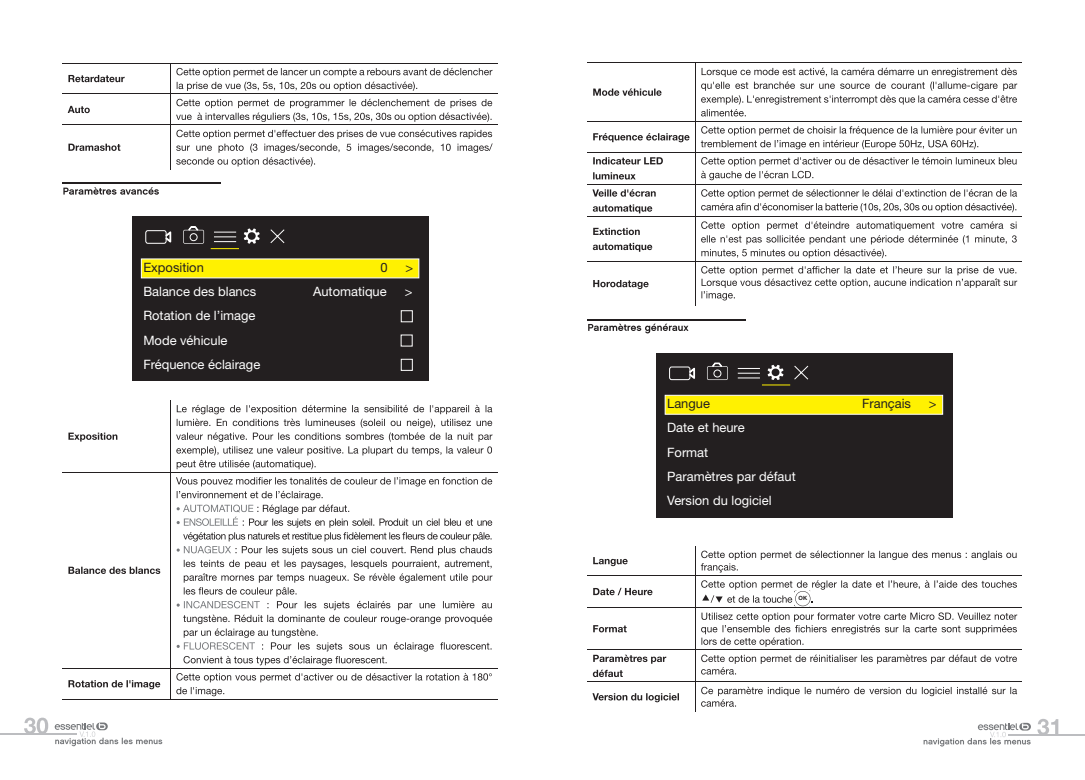
<style>
.page{position:relative;width:1085px;height:780px;background:#fff}
.page>*{position:absolute;margin:0;border:0;box-sizing:border-box;transform-origin:0 0}
.t1{font:12.88px/24.2px "Helvetica Neue LT Std";color:#fff}
.t2{font:12.88px "Helvetica Neue LT Std";color:#231f20}
.t3{font:700 5.75px "Helvetica Neue LT Std";color:#231f20}
</style>
<div class="page">
<hr style="left:0;top:733px;width:77px;height:1px;background:#bcbdc0">
<svg style="left:24px;top:717px;width:24px;height:16px"></svg>
<svg style="left:923px;top:722px;width:107px;height:24px"></svg>
<hr style="left:1007px;top:734px;width:77px;height:1px;background:#bcbdc0">
<svg style="left:1037px;top:719px;width:21px;height:15px"></svg>
<svg style="left:55px;top:722px;width:107px;height:24px"></svg>
<hr style="left:63px;top:183px;width:158px;height:1px;background:#231f20">
<hr style="left:63px;top:63px;width:108px;height:1px;background:#231f20">
<hr style="left:171px;top:63px;width:326px;height:1px;background:#231f20">
<hr style="left:171px;top:63px;width:1px;height:31px;background:#231f20">
<hr style="left:63px;top:94px;width:108px;height:1px;background:#231f20">
<hr style="left:171px;top:94px;width:326px;height:1px;background:#231f20">
<hr style="left:171px;top:94px;width:1px;height:30px;background:#231f20">
<hr style="left:63px;top:124px;width:108px;height:1px;background:#231f20">
<hr style="left:171px;top:124px;width:326px;height:1px;background:#231f20">
<hr style="left:171px;top:125px;width:1px;height:44px;background:#231f20">
<svg style="left:68px;top:75px;width:57px;height:7px"></svg>
<svg style="left:176px;top:68px;width:316px;height:23px"></svg>
<svg style="left:68px;top:106px;width:22px;height:7px"></svg>
<svg style="left:176px;top:99px;width:316px;height:23px"></svg>
<svg style="left:68px;top:144px;width:52px;height:7px"></svg>
<svg style="left:176px;top:130px;width:316px;height:36px"></svg>
<svg style="left:63px;top:187px;width:96px;height:8px"></svg>
<div style="left:132px;top:216px;width:297px;height:165px;background:#231f20"></div>
<div style="left:141px;top:259px;width:278px;height:19px;background:#fff101"></div>
<div style="left:145px;top:230px;width:21px;height:14px;border:1px solid #fff;border-radius:2px"></div>
<svg style="left:165px;top:231px;width:6px;height:11px"></svg>
<svg style="left:183px;top:226px;width:21px;height:18px"></svg>
<div style="left:190px;top:233px;width:7px;height:8px;border:1px solid #fff;border-radius:50%"></div>
<svg style="left:270px;top:229px;width:15px;height:15px"></svg>
<svg style="left:211px;top:228px;width:48px;height:21px"></svg>
<svg style="left:401px;top:310px;width:11px;height:61px"></svg>
<hr style="left:171px;top:400px;width:1px;height:72px;background:#231f20">
<hr style="left:63px;top:472px;width:108px;height:1px;background:#231f20">
<hr style="left:171px;top:472px;width:326px;height:1px;background:#231f20">
<hr style="left:171px;top:472px;width:1px;height:196px;background:#231f20">
<hr style="left:63px;top:668px;width:108px;height:1px;background:#231f20">
<hr style="left:171px;top:668px;width:326px;height:1px;background:#231f20">
<hr style="left:171px;top:668px;width:1px;height:31px;background:#231f20">
<hr style="left:63px;top:699px;width:108px;height:1px;background:#231f20">
<hr style="left:171px;top:699px;width:326px;height:1px;background:#231f20">
<svg style="left:68px;top:432px;width:49px;height:9px"></svg>
<svg style="left:176px;top:405px;width:316px;height:64px"></svg>
<svg style="left:68px;top:566px;width:92px;height:8px"></svg>
<svg style="left:176px;top:477px;width:316px;height:188px"></svg>
<svg style="left:68px;top:680px;width:92px;height:9px"></svg>
<svg style="left:176px;top:673px;width:316px;height:23px"></svg>
<hr style="left:587px;top:319px;width:158px;height:1px;background:#231f20">
<hr style="left:587px;top:63px;width:108px;height:1px;background:#231f20">
<hr style="left:695px;top:63px;width:327px;height:1px;background:#231f20">
<hr style="left:695px;top:63px;width:1px;height:58px;background:#231f20">
<hr style="left:587px;top:121px;width:108px;height:1px;background:#231f20">
<hr style="left:695px;top:121px;width:327px;height:1px;background:#231f20">
<hr style="left:695px;top:121px;width:1px;height:31px;background:#231f20">
<hr style="left:587px;top:152px;width:108px;height:1px;background:#231f20">
<hr style="left:695px;top:152px;width:327px;height:1px;background:#231f20">
<hr style="left:695px;top:152px;width:1px;height:32px;background:#231f20">
<hr style="left:587px;top:184px;width:108px;height:1px;background:#231f20">
<hr style="left:695px;top:184px;width:327px;height:1px;background:#231f20">
<hr style="left:695px;top:184px;width:1px;height:32px;background:#231f20">
<hr style="left:587px;top:216px;width:108px;height:1px;background:#231f20">
<hr style="left:695px;top:216px;width:327px;height:1px;background:#231f20">
<hr style="left:695px;top:217px;width:1px;height:44px;background:#231f20">
<hr style="left:587px;top:261px;width:108px;height:1px;background:#231f20">
<hr style="left:695px;top:261px;width:327px;height:1px;background:#231f20">
<hr style="left:695px;top:261px;width:1px;height:45px;background:#231f20">
<svg style="left:593px;top:88px;width:68px;height:8px"></svg>
<svg style="left:701px;top:68px;width:316px;height:48px"></svg>
<svg style="left:593px;top:133px;width:96px;height:9px"></svg>
<svg style="left:700px;top:126px;width:316px;height:23px"></svg>
<svg style="left:593px;top:157px;width:69px;height:7px"></svg>
<svg style="left:593px;top:172px;width:42px;height:7px"></svg>
<svg style="left:701px;top:157px;width:315px;height:23px"></svg>
<svg style="left:592px;top:189px;width:63px;height:8px"></svg>
<svg style="left:592px;top:204px;width:60px;height:9px"></svg>
<svg style="left:701px;top:189px;width:315px;height:23px"></svg>
<svg style="left:593px;top:228px;width:46px;height:7px"></svg>
<svg style="left:592px;top:243px;width:60px;height:9px"></svg>
<svg style="left:701px;top:221px;width:315px;height:37px"></svg>
<svg style="left:593px;top:280px;width:55px;height:9px"></svg>
<svg style="left:701px;top:266px;width:316px;height:34px"></svg>
<svg style="left:588px;top:323px;width:100px;height:10px"></svg>
<div style="left:656px;top:352px;width:296px;height:165px;background:#231f20"></div>
<div style="left:665px;top:395px;width:277px;height:19px;background:#fff101;border:1px solid #fff"></div>
<div style="left:669px;top:366px;width:21px;height:14px;border:1px solid #fff;border-radius:2px"></div>
<svg style="left:689px;top:367px;width:5px;height:12px"></svg>
<svg style="left:707px;top:362px;width:20px;height:18px"></svg>
<div style="left:713px;top:370px;width:8px;height:7px;border:1px solid #fff;border-radius:50%"></div>
<svg style="left:737px;top:365px;width:71px;height:20px"></svg>
<hr style="left:695px;top:545px;width:1px;height:30px;background:#231f20">
<hr style="left:587px;top:575px;width:108px;height:1px;background:#231f20">
<hr style="left:695px;top:575px;width:327px;height:1px;background:#231f20">
<hr style="left:695px;top:575px;width:1px;height:32px;background:#231f20">
<hr style="left:587px;top:607px;width:108px;height:1px;background:#231f20">
<hr style="left:695px;top:607px;width:327px;height:1px;background:#231f20">
<hr style="left:695px;top:607px;width:1px;height:42px;background:#231f20">
<hr style="left:587px;top:649px;width:108px;height:1px;background:#231f20">
<hr style="left:695px;top:649px;width:327px;height:1px;background:#231f20">
<hr style="left:695px;top:650px;width:1px;height:31px;background:#231f20">
<hr style="left:587px;top:681px;width:108px;height:1px;background:#231f20">
<hr style="left:695px;top:681px;width:327px;height:1px;background:#231f20">
<svg style="left:593px;top:557px;width:34px;height:9px"></svg>
<svg style="left:700px;top:550px;width:316px;height:22px"></svg>
<svg style="left:593px;top:587px;width:59px;height:8px"></svg>
<svg style="left:701px;top:580px;width:315px;height:26px"></svg>
<svg style="left:593px;top:625px;width:33px;height:7px"></svg>
<svg style="left:701px;top:612px;width:316px;height:34px"></svg>
<svg style="left:593px;top:654px;width:73px;height:9px"></svg>
<svg style="left:592px;top:669px;width:30px;height:8px"></svg>
<svg style="left:701px;top:654px;width:315px;height:20px"></svg>
<svg style="left:592px;top:693px;width:87px;height:9px"></svg>
<svg style="left:695px;top:682px;width:321px;height:29px"></svg>
<p class="t2" style="left:143px;top:259px;width:62px">Exposition</p>
<p class="t2" style="left:380px;top:259px;width:9px">0</p>
<p class="t2" style="left:405px;top:259px;width:9px">&gt;</p>
<p class="t1" style="left:143px;top:279px;width:114px">Balance des blancs</p>
<p class="t1" style="left:313px;top:279px;width:75px">Automatique</p>
<p class="t1" style="left:404px;top:279px;width:9px">&gt;</p>
<p class="t1" style="left:143px;top:303px;width:118px">Rotation de l’image<br>Mode véhicule<br>Fréquence éclairage</p>
<p class="t2" style="left:667px;top:396px;width:44px">Langue</p>
<p class="t2" style="left:861px;top:396px;width:50px">Français</p>
<p class="t2" style="left:928px;top:396px;width:9px">&gt;</p>
<p class="t1" style="left:667px;top:415px;width:130px">Date et heure<br>Format<br>Paramètres par défaut<br>Version du logiciel</p>
<p class="t3" style="left:798px;top:594px;width:10px">OK</p>
</div>
